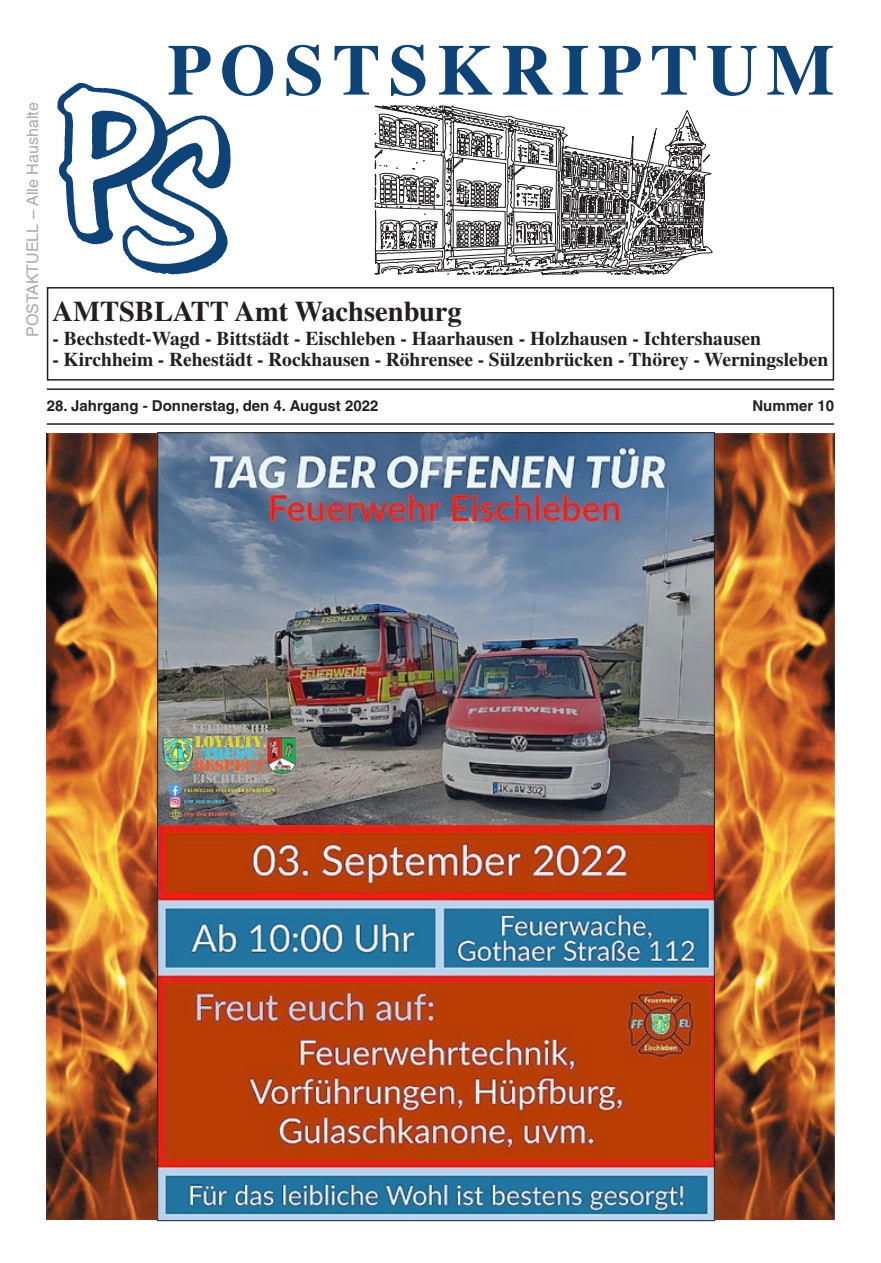
<style>
.page{position:relative;width:881px;height:1263px;background:#fff}
.page>*{position:absolute;margin:0;border:0;box-sizing:border-box;transform-origin:0 0}
.t1{font:700 72px "Times LT";letter-spacing:.115em;color:#0d4376}
.t2{font:700 28.5px "Times LT";color:#231f20}
.t3{font:700 19.5px "Times LT";color:#231f20}
.Postaktuell{font:16.05px "Helvetica LT";color:#a8a9ad}
.t4{font:700 15px "Helvetica LT";color:#231f20}
</style>
<div class="page">
<hr style="left:47px;top:423px;width:786px;height:2px;background:#231f20">
<hr style="left:47px;top:388px;width:786px;height:2px;background:#231f20">
<div style="left:47px;top:287px;width:786px;height:94px;border:2px solid #231f20"></div>
<svg style="left:374px;top:105px;width:339px;height:170px"></svg>
<img style="left:53px;top:83px;width:195px;height:207px">
<img style="left:47px;top:433px;width:786px;height:787px">
<img style="left:159px;top:434px;width:553px;height:785px">
<p class="Postaktuell" style="left:23px;top:337px;width:236px;rotate:-90deg">POSTAKTUELL – Alle Haushalte</p>
<h1 class="t1" style="left:167px;top:28px;width:668px">POSTSKRIPTUM</h1>
<h2 class="t2" style="left:53px;top:294px;width:410px">AMTSBLATT Amt Wachsenburg</h2>
<p class="t3" style="left:53px;top:327px;width:709px">- Bechstedt-Wagd - Bittstädt - Eischleben - Haarhausen - Holzhausen - Ichtershausen</p>
<p class="t3" style="left:53px;top:348px;width:777px">- Kirchheim - Rehestädt - Rockhausen - Röhrensee - Sülzenbrücken - Thörey - Werningsleben</p>
<p class="t4" style="left:47px;top:397px;width:333px">28. Jahrgang - Donnerstag, den 4. August 2022</p>
<p class="t4" style="left:752px;top:397px;width:83px">Nummer 10</p>
</div>
